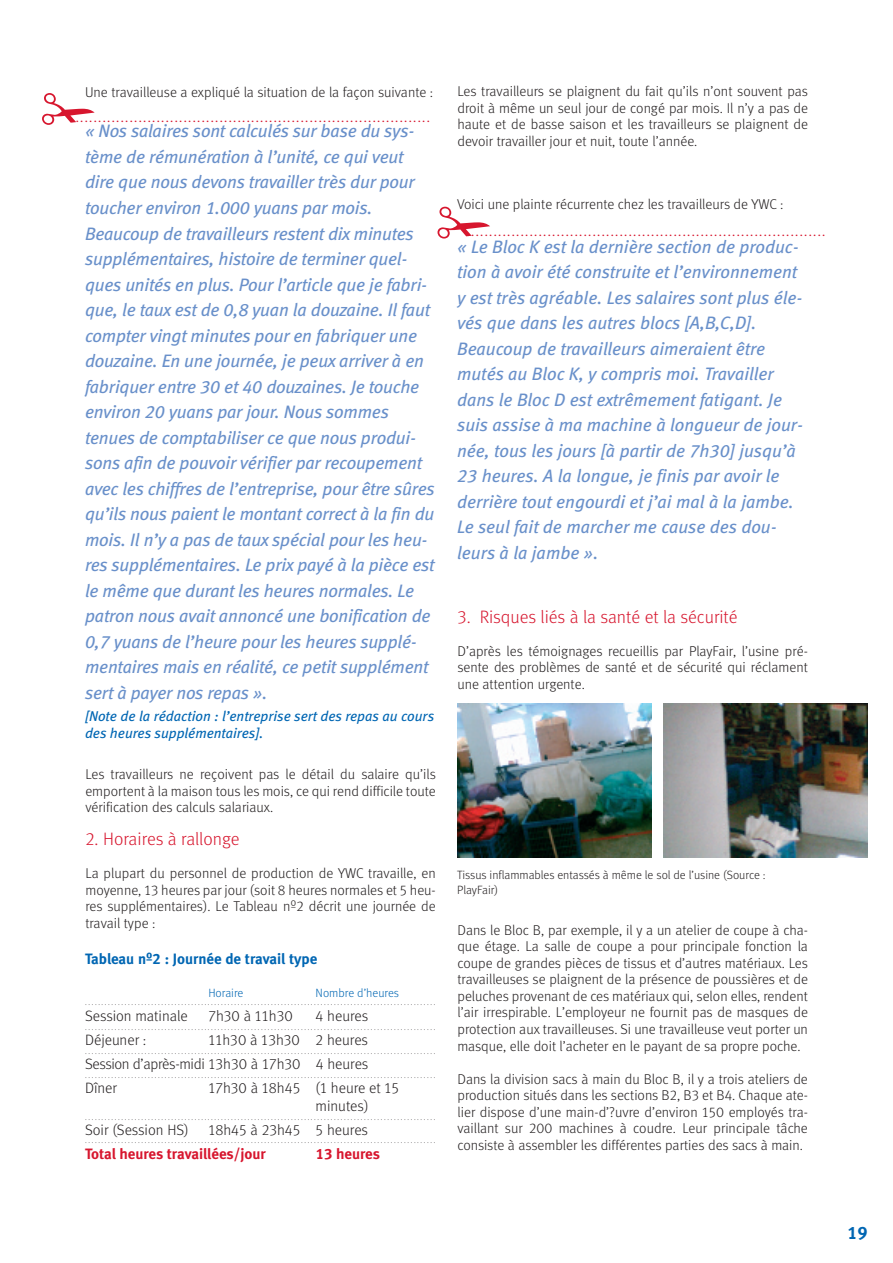
<style>
.page{position:relative;width:893px;height:1263px;background:#fff}
.page>*{position:absolute;margin:0;border:0;box-sizing:border-box;transform-origin:0 0}
.t1{font:italic 18px/25.5px "Meta Book LF";letter-spacing:-.01em;color:#6990ca}
.t2{font:18px "Meta Light LF";color:#d7162e}
.t3{font:18px "Meta Bold LF";color:#0166b3}
.t4{font:15px/24px "Meta Light LF";color:#231f20;text-align:justify}
.t5{font:15px "Meta Bold LF";color:#d7162e}
.t6{font:15px "Meta Bold LF";color:#0166b3}
.t7{font:14.25px/16.5px "Meta Light LF";color:#231f20;text-align:justify}
.t8{font:italic 14.25px/16.5px "Meta Book LF";color:#0166b3}
.t9{font:12px/14.4px "Meta Light LF";color:#231f20}
.t10{font:12px "Meta Light LF";color:#0166b3}
.t11{font:9px "Meta Bold LF";color:#d7162e}
.t12{font:7.5px "Meta Light LF";color:#231f20}
</style>
<div class="page">
<img style="left:663px;top:704px;width:204px;height:153px">
<img style="left:458px;top:704px;width:193px;height:153px">
<p class="t7" style="left:85px;top:85px;width:350px">Une travailleuse a expliqué la situation de la façon suivante :</p>
<p class="t1" style="left:85px;top:120px;width:351px">« Nos salaires sont calculés sur base du sys&shy;tème de rémunération à l’unité, ce qui veut dire que nous devons travailler très dur pour toucher environ 1.000 yuans par mois.<br>Beaucoup de travailleurs restent dix minutes supplémentaires, histoire de terminer quel&shy;ques unités en plus. Pour l’article que je fabri&shy;que, le taux est de 0,8 yuan la douzaine. Il faut compter vingt minutes pour en fabriquer une douzaine. En une journée, je peux arriver à en fabriquer entre 30 et 40 douzaines. Je touche environ 20 yuans par jour. Nous sommes tenues de comptabiliser ce que nous produi&shy;sons afin de pouvoir vérifier par recoupement avec les chiffres de l’entreprise, pour être sûres qu’ils nous paient le montant correct à la fin du mois. Il n’y a pas de taux spécial pour les heu&shy;res supplémentaires. Le prix payé à la pièce est le même que durant les heures normales. Le patron nous avait annoncé une bonification de 0,7 yuans de l’heure pour les heures supplé&shy;mentaires mais en réalité, ce petit supplément sert à payer nos repas ».</p>
<p class="t8" style="left:85px;top:709px;width:351px">[Note de la rédaction : l’entreprise sert des repas au cours des heures supplémentaires].</p>
<p class="t11" style="left:72px;top:116px;width:359px">................................................................................</p>
<p class="t7" style="left:85px;top:767px;width:352px">Les travailleurs ne reçoivent pas le détail du salaire qu’ils emportent à la maison tous les mois, ce qui rend difficile toute vérification des calculs salariaux.</p>
<p class="t2" style="left:85px;top:833px;width:156px">2. Horaires à rallonge</p>
<p class="t7" style="left:85px;top:866px;width:352px">La plupart du personnel de production de YWC travaille, en moyenne, 13 heures par jour (soit 8 heures normales et 5 heu&shy;res supplémentaires). Le Tableau nº2 décrit une journée de travail type :</p>
<p class="t6" style="left:85px;top:953px;width:234px">Tableau nº2 : Journée de travail type</p>
<p class="t10" style="left:208px;top:989px;width:37px">Horaire</p>
<p class="t10" style="left:316px;top:989px;width:85px">Nombre d’heures</p>
<p class="t4" style="left:85px;top:1006px;width:104px">Session matinale</p>
<p class="t4" style="left:208px;top:1006px;width:86px">7h30 à 11h30</p>
<p class="t4" style="left:316px;top:1006px;width:54px">4 heures</p>
<p class="t4" style="left:85px;top:1030px;width:63px">Déjeuner :</p>
<p class="t12" style="left:85px;top:1000px;width:352px">..........................................................................................................</p>
<p class="t12" style="left:85px;top:1024px;width:352px">..........................................................................................................</p>
<p class="t12" style="left:85px;top:1048px;width:352px">..........................................................................................................</p>
<p class="t12" style="left:85px;top:1073px;width:352px">..........................................................................................................</p>
<p class="t4" style="left:85px;top:1030px;width:285px;text-indent:123px">11h30 à 13h30 2 heures Session d’après-midi 13h30 à 17h30 4 heures Dîner</p>
<p class="t4" style="left:315px;top:1081px;width:85px;line-height:18px;text-indent:-107px">17h30 à 18h45 (1 heure et 15 minutes)</p>
<p class="t12" style="left:85px;top:1114px;width:352px">..........................................................................................................</p>
<p class="t12" style="left:85px;top:1137px;width:352px">..........................................................................................................</p>
<p class="t4" style="left:85px;top:1120px;width:105px">Soir (Session HS)</p>
<p class="t4" style="left:208px;top:1120px;width:161px">18h45 à 23h45 5 heures</p>
<p class="t5" style="left:85px;top:1148px;width:182px">Total heures travaillées/jour</p>
<p class="t5" style="left:316px;top:1148px;width:66px">13 heures</p>
<p class="t7" style="left:457px;top:85px;width:352px">Les travailleurs se plaignent du fait qu’ils n’ont souvent pas droit à même un seul jour de congé par mois. Il n’y a pas de haute et de basse saison et les travailleurs se plaignent de devoir travailler jour et nuit, toute l’année.</p>
<p class="t7" style="left:457px;top:197px;width:328px">Voici une plainte récurrente chez les travailleurs de YWC :</p>
<p class="t1" style="left:457px;top:235px;width:348px">« Le Bloc K est la dernière section de produc&shy;tion à avoir été construite et l’environnement y est très agréable. Les salaires sont plus éle&shy;vés que dans les autres blocs [A,B,C,D].<br>Beaucoup de travailleurs aimeraient être mutés au Bloc K, y compris moi. Travailler dans le Bloc D est extrêmement fatigant. Je suis assise à ma machine à longueur de jour&shy;née, tous les jours [à partir de 7h30] jusqu’à 23 heures. A la longue, je finis par avoir le derrière tout engourdi et j’ai mal à la jambe.<br>Le seul fait de marcher me cause des dou&shy;leurs à la jambe ».</p>
<p class="t11" style="left:467px;top:230px;width:359px">................................................................................</p>
<p class="t2" style="left:457px;top:611px;width:282px">3. Risques liés à la santé et la sécurité</p>
<p class="t7" style="left:457px;top:644px;width:352px">D’après les témoignages recueillis par PlayFair, l’usine pré&shy;sente des problèmes de santé et de sécurité qui réclament une attention urgente.</p>
<p class="t9" style="left:457px;top:869px;width:310px">Tissus inflammables entassés à même le sol de l’usine (Source :<br>PlayFair)</p>
<p class="t7" style="left:457px;top:923px;width:352px">Dans le Bloc B, par exemple, il y a un atelier de coupe à cha&shy;que étage. La salle de coupe a pour principale fonction la coupe de grandes pièces de tissus et d’autres matériaux. Les travailleuses se plaignent de la présence de poussières et de peluches provenant de ces matériaux qui, selon elles, rendent l’air irrespirable. L’employeur ne fournit pas de masques de protection aux travailleuses. Si une travailleuse veut porter un masque, elle doit l’acheter en le payant de sa propre poche.</p>
<p class="t7" style="left:457px;top:1072px;width:352px">Dans la division sacs à main du Bloc B, il y a trois ateliers de production situés dans les sections B2, B3 et B4. Chaque ate&shy;lier dispose d’une main-d’?uvre d’environ 150 employés tra&shy;vaillant sur 200 machines à coudre. Leur principale tâche consiste à assembler les différentes parties des sacs à main.</p>
<p class="t3" style="left:847px;top:1226px;width:22px">19</p>
</div>
